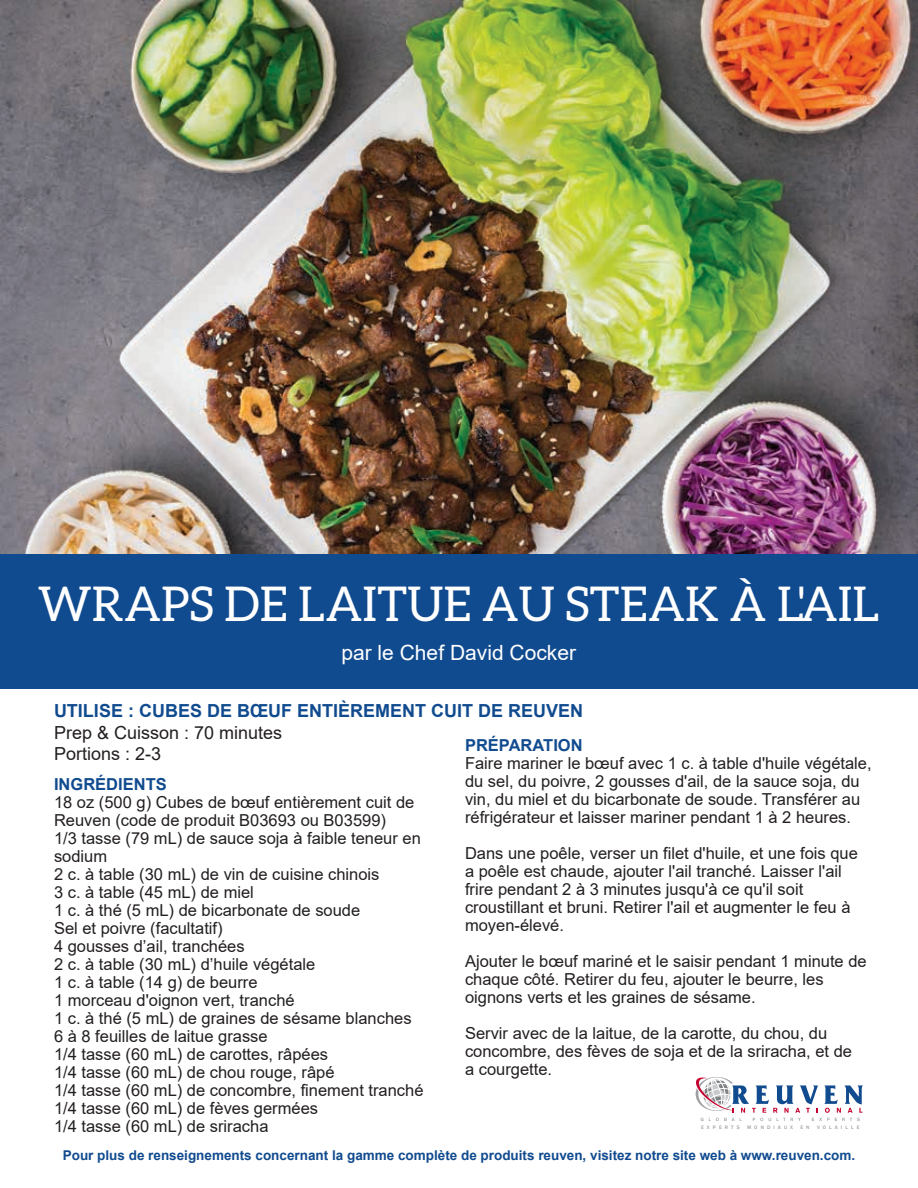
<style>
.page{position:relative;width:918px;height:1188px;background:#fff}
.page>*{position:absolute;margin:0;border:0;box-sizing:border-box;transform-origin:0 0}
.t1{font:48px "Aleo";color:#fff}
.t2{font:21px "Arial";color:#fff}
.t3{font:700 18px "Arial";color:#114b8f}
.t4{font:18px/21.6px "Arial";color:#231f20}
.t5{font:16.5px/18px "Arial";color:#231f20}
.t6{font:700 16.5px "Arial";color:#114b8f}
.t7{font:700 13.5px "Arial";color:#114b8f}
.t8{font:500 5.1px "Franklin Gothic";letter-spacing:.6em;color:#9ea0a2}
</style>
<div class="page">
<img style="left:0;top:0;width:918px;height:554px">
<div style="left:0;top:554px;width:918px;height:135px;background:#114b8f"></div>
<svg style="left:695px;top:1077px;width:168px;height:44px"></svg>
<h1 class="t1" style="left:38px;top:576px;width:844px">WRAPS DE LAITUE AU STEAK À L'AIL</h1>
<p class="t2" style="left:341px;top:638px;width:236px">par le Chef David Cocker</p>
<p class="t3" style="left:54px;top:698px;width:531px">UTILISE : CUBES DE BŒUF ENTIÈREMENT CUIT DE REUVEN</p>
<p class="t4" style="left:54px;top:721px;width:230px">Prep &amp; Cuisson : 70 minutes<br>Portions : 2-3</p>
<p class="t6" style="left:465px;top:734px;width:119px">PRÉPARATION</p>
<p class="t5" style="left:465px;top:754px;width:408px">Faire mariner le bœuf avec 1 c. à table d'huile végétale, du sel, du poivre, 2 gousses d'ail, de la sauce soja, du vin, du miel et du bicarbonate de soude. Transférer au réfrigérateur et laisser mariner pendant 1 à 2 heures.</p>
<p class="t5" style="left:465px;top:844px;width:394px">Dans une poêle, verser un filet d'huile, et une fois que a poêle est chaude, ajouter l'ail tranché. Laisser l'ail frire pendant 2 à 3 minutes jusqu'à ce qu'il soit croustillant et bruni. Retirer l'ail et augmenter le feu à moyen-élevé.</p>
<p class="t5" style="left:465px;top:952px;width:403px">Ajouter le bœuf mariné et le saisir pendant 1 minute de chaque côté. Retirer du feu, ajouter le beurre, les oignons verts et les graines de sésame.</p>
<p class="t5" style="left:465px;top:1024px;width:389px">Servir avec de la laitue, de la carotte, du chou, du concombre, des fèves de soja et de la sriracha, et de a courgette.</p>
<p class="t6" style="left:54px;top:773px;width:114px">INGRÉDIENTS</p>
<p class="t5" style="left:54px;top:793px;width:371px">18 oz (500 g) Cubes de bœuf entièrement cuit de Reuven (code de produit B03693 ou B03599)<br>1/3 tasse (79 mL) de sauce soja à faible teneur en sodium<br>2 c. à table (30 mL) de vin de cuisine chinois<br>3 c. à table (45 mL) de miel<br>1 c. à thé (5 mL) de bicarbonate de soude<br>Sel et poivre (facultatif)<br>4 gousses d’ail, tranchées<br>2 c. à table (30 mL) d’huile végétale<br>1 c. à table (14 g) de beurre<br>1 morceau d'oignon vert, tranché<br>1 c. à thé (5 mL) de graines de sésame blanches 6 à 8 feuilles de laitue grasse<br>1/4 tasse (60 mL) de carottes, râpées<br>1/4 tasse (60 mL) de chou rouge, râpé<br>1/4 tasse (60 mL) de concombre, finement tranché 1/4 tasse (60 mL) de fèves germées<br>1/4 tasse (60 mL) de sriracha</p>
<p class="t8" style="left:701px;top:1124px;width:40px">EXPERTS</p>
<p class="t8" style="left:747px;top:1124px;width:47px">MONDIAUX</p>
<p class="t8" style="left:800px;top:1124px;width:11px">E N</p>
<p class="t8" style="left:817px;top:1124px;width:44px">VOLAILLE</p>
<p class="t7" style="left:63px;top:1146px;width:794px">Pour plus de renseignements concernant la gamme complète de produits reuven, visitez notre site web à www.reuven.com.</p>
</div>
